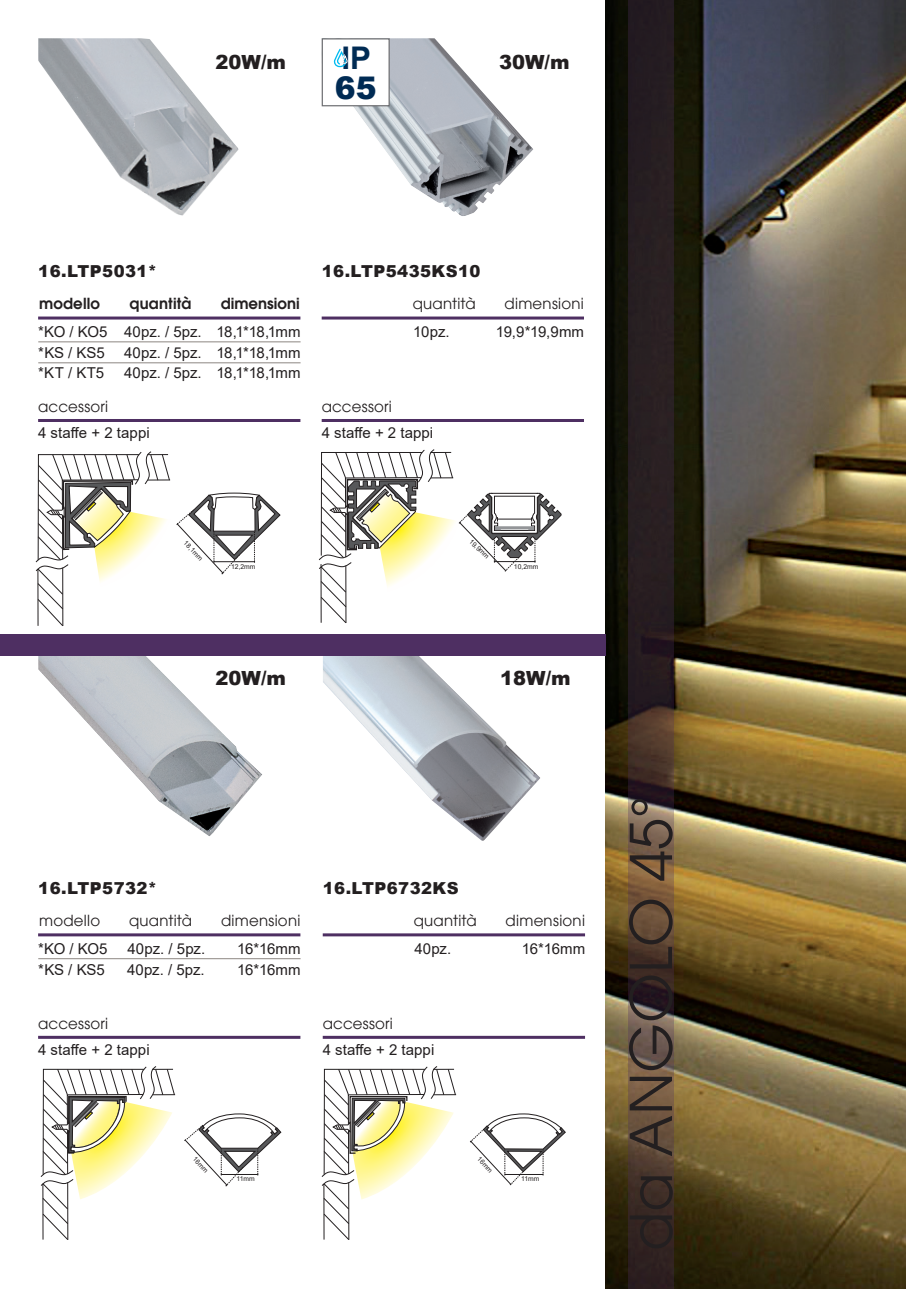
<style>
.page{position:relative;width:906px;height:1289px;background:#fff}
.page>*{position:absolute;margin:0;border:0;box-sizing:border-box;transform-origin:0 0}
.t1{font:57px "Avant Garde";color:#231f20}
.t2{font:700 31.2px "Arial";color:#002b54}
.t3{font:900 31.2px "Arial";color:#002b54}
.t4{font:900 19.5px "Arial";color:#231f20}
.t5{font:900 16.5px "Arial";letter-spacing:.025em;color:#231f20}
.t6{font:15px/20.1px "Arial";color:#231f20}
.t7{font:15px "Avant Garde";letter-spacing:.015em;color:#231f20}
.t8{font:600 15px "Avant Garde";letter-spacing:.01em;color:#231f20}
.t9{font:6.75px "Arial";color:#231f20}
</style>
<div class="page">
<img style="left:38px;top:38px;width:201px;height:178px">
<hr style="left:38px;top:316px;width:262px;height:3px;background:#4e2f62">
<hr style="left:38px;top:419px;width:262px;height:3px;background:#4e2f62">
<div style="left:211px;top:50px;width:80px;height:23px;background:#fff;border-radius:11px"></div>
<hr style="left:38px;top:341px;width:262px;height:1px;background:#8d8782">
<img style="left:38px;top:655px;width:224px;height:181px">
<hr style="left:38px;top:933px;width:262px;height:3px;background:#4e2f62">
<hr style="left:38px;top:1035px;width:262px;height:3px;background:#4e2f62">
<div style="left:211px;top:667px;width:80px;height:23px;background:#fff;border-radius:11px"></div>
<hr style="left:38px;top:958px;width:262px;height:1px;background:#8d8782">
<img style="left:322px;top:38px;width:211px;height:138px">
<hr style="left:322px;top:316px;width:262px;height:3px;background:#4e2f62">
<hr style="left:322px;top:419px;width:262px;height:3px;background:#4e2f62">
<div style="left:494px;top:50px;width:80px;height:23px;background:#fff;border-radius:11px"></div>
<img style="left:323px;top:655px;width:217px;height:186px">
<hr style="left:323px;top:933px;width:262px;height:3px;background:#4e2f62">
<hr style="left:323px;top:1035px;width:262px;height:3px;background:#4e2f62">
<div style="left:495px;top:667px;width:80px;height:23px;background:#fff;border-radius:11px"></div>
<img style="left:605px;top:0;width:301px;height:1288px">
<hr style="left:38px;top:362px;width:262px;height:1px;background:#8d8782">
<svg style="left:176px;top:492px;width:104px;height:82px"></svg>
<svg style="left:36px;top:451px;width:134px;height:175px"></svg>
<svg style="left:184px;top:1113px;width:97px;height:73px"></svg>
<svg style="left:41px;top:1066px;width:134px;height:174px"></svg>
<svg style="left:470px;top:1113px;width:96px;height:72px"></svg>
<svg style="left:321px;top:1066px;width:135px;height:174px"></svg>
<div style="left:322px;top:38px;width:68px;height:68px;background:#fff;border:1px solid #6c6d70"></div>
<svg style="left:334px;top:49px;width:12px;height:18px"></svg>
<div style="left:0;top:634px;width:605px;height:21px;background:#4e2f62"></div>
<svg style="left:319px;top:176px;width:243px;height:447px"></svg>
<svg style="left:628px;top:0;width:45px;height:1288px;background:#3e2f2b"></svg>
<h3 class="t4" style="left:215px;top:47px;width:72px">20W/m</h3>
<h2 class="t2" style="left:341px;top:36px;width:31px">IP</h2>
<h2 class="t3" style="left:335px;top:65px;width:43px">65</h2>
<h3 class="t4" style="left:499px;top:47px;width:72px">30W/m</h3>
<p class="t5" style="left:38px;top:259px;width:120px">16.LTP5031*</p>
<p class="t5" style="left:322px;top:259px;width:160px">16.LTP5435KS10</p>
<p class="t8" style="left:39px;top:294px;width:63px">modello</p>
<p class="t8" style="left:130px;top:294px;width:63px">quantità</p>
<p class="t8" style="left:221px;top:294px;width:80px">dimensioni</p>
<p class="t7" style="left:413px;top:294px;width:64px">quantità</p>
<p class="t7" style="left:504px;top:294px;width:81px">dimensioni</p>
<p class="t6" style="left:38px;top:322px;width:264px">*KO / KO5 40pz. / 5pz. 18,1*18,1mm *KS / KS5<br>*KT / KT5</p>
<p class="t6" style="left:124px;top:342px;width:178px">40pz. / 5pz. 18,1*18,1mm</p>
<p class="t6" style="left:124px;top:362px;width:178px">40pz. / 5pz. 18,1*18,1mm</p>
<p class="t6" style="left:413px;top:322px;width:38px">10pz.</p>
<p class="t6" style="left:496px;top:322px;width:90px">19,9*19,9mm</p>
<p class="t7" style="left:38px;top:397px;width:72px">accessori</p>
<p class="t7" style="left:322px;top:397px;width:72px">accessori</p>
<p class="t6" style="left:38px;top:423px;width:113px">4 staffe + 2 tappi</p>
<p class="t6" style="left:322px;top:423px;width:113px">4 staffe + 2 tappi</p>
<p class="t9" style="left:188px;top:538px;width:26px;rotate:47deg">18,1mm</p>
<p class="t9" style="left:231px;top:562px;width:26px">12,2mm</p>
<p class="t9" style="left:473px;top:537px;width:26px;rotate:43deg">19,9mm</p>
<p class="t9" style="left:514px;top:561px;width:26px">10,2mm</p>
<h3 class="t4" style="left:215px;top:664px;width:72px">20W/m</h3>
<h3 class="t4" style="left:500px;top:664px;width:72px">18W/m</h3>
<p class="t5" style="left:38px;top:876px;width:120px">16.LTP5732*</p>
<p class="t5" style="left:323px;top:876px;width:137px">16.LTP6732KS</p>
<p class="t7" style="left:39px;top:911px;width:63px">modello</p>
<p class="t7" style="left:129px;top:911px;width:64px">quantità</p>
<p class="t7" style="left:221px;top:911px;width:81px">dimensioni</p>
<p class="t7" style="left:414px;top:911px;width:64px">quantità</p>
<p class="t7" style="left:505px;top:911px;width:81px">dimensioni</p>
<p class="t6" style="left:38px;top:938px;width:71px">*KO / KO5</p>
<p class="t6" style="left:127px;top:938px;width:79px">40pz. / 5pz.</p>
<p class="t6" style="left:237px;top:938px;width:65px">16*16mm</p>
<p class="t6" style="left:38px;top:959px;width:68px">*KS / KS5</p>
<p class="t6" style="left:127px;top:959px;width:79px">40pz. / 5pz.</p>
<p class="t6" style="left:237px;top:959px;width:65px">16*16mm</p>
<p class="t6" style="left:414px;top:938px;width:38px">40pz.</p>
<p class="t6" style="left:522px;top:938px;width:65px">16*16mm</p>
<p class="t7" style="left:38px;top:1014px;width:72px">accessori</p>
<p class="t7" style="left:323px;top:1014px;width:72px">accessori</p>
<p class="t6" style="left:38px;top:1039px;width:113px">4 staffe + 2 tappi</p>
<p class="t6" style="left:323px;top:1039px;width:113px">4 staffe + 2 tappi</p>
<p class="t9" style="left:197px;top:1154px;width:20px;rotate:47deg">16mm</p>
<p class="t9" style="left:237px;top:1173px;width:20px">11mm</p>
<p class="t9" style="left:482px;top:1154px;width:20px;rotate:47deg">16mm</p>
<p class="t9" style="left:521px;top:1173px;width:20px">11mm</p>
<h1 class="t1" style="left:617px;top:1250px;width:456px;rotate:-90deg">da ANGOLO 45°</h1>
</div>
